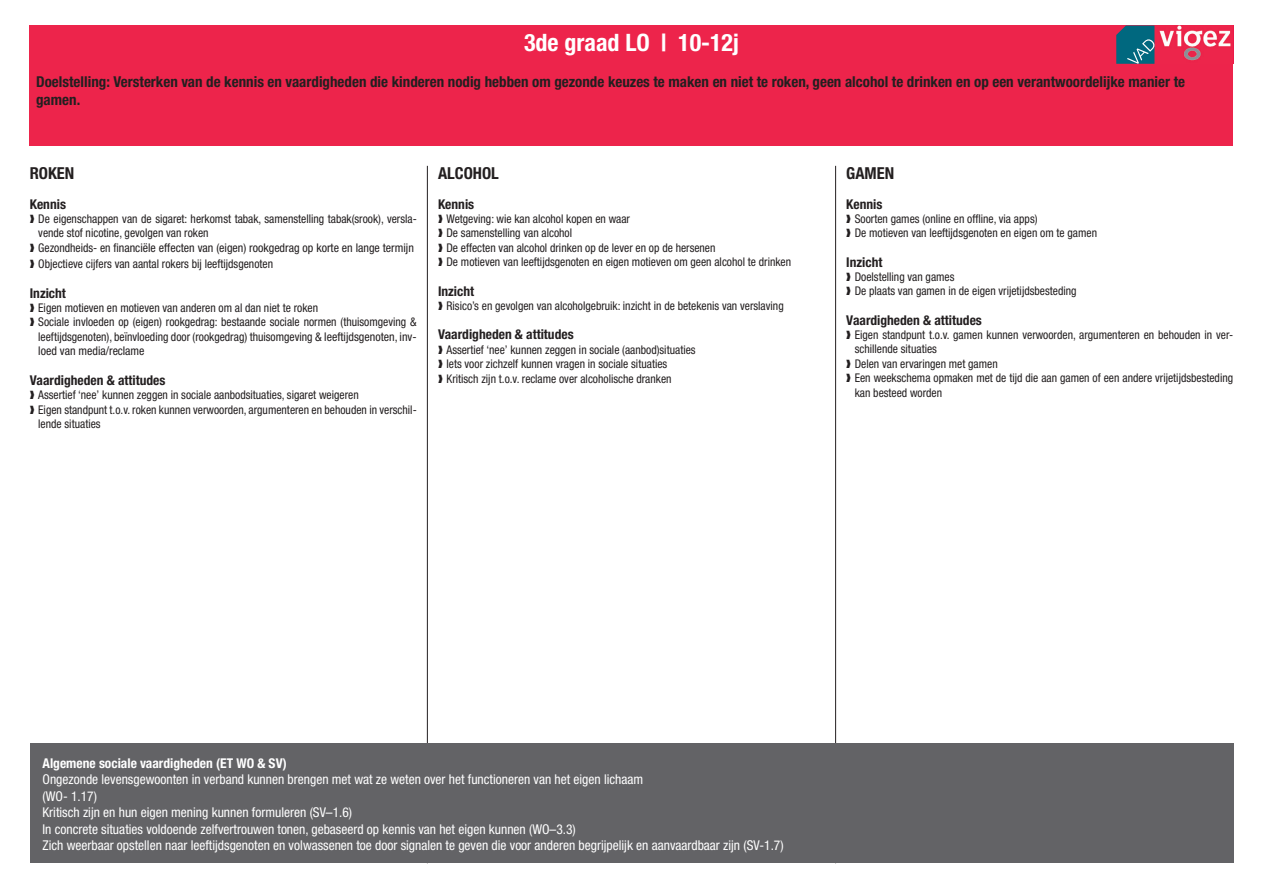
<style>
.page{position:relative;width:1263px;height:893px;background:#fff}
.page>*{position:absolute;margin:0;border:0;box-sizing:border-box;transform-origin:0 0}
.t1{font:700 condensed 24px "Helvetica Neue LT";color:#fff}
.t2{font:700 condensed 16.5px "Helvetica Neue LT";color:#231f20}
.t3{font:700 condensed 15px/18px "Helvetica Neue LT";color:#231f20}
.t4{font:condensed 13.5px/16.5px "Helvetica Neue LT";color:#fff}
.t5{font:700 condensed 13.5px "Helvetica Neue LT";color:#231f20}
.t6{font:700 condensed 13.5px "Helvetica Neue LT";color:#fff}
.t7{font:condensed 12px/14.4px "Helvetica Neue LT";color:#231f20}
</style>
<div class="page">
<hr style="left:427px;top:166px;width:1px;height:697px;background:#231f20">
<hr style="left:835px;top:166px;width:1px;height:697px;background:#231f20">
<div style="left:30px;top:743px;width:1203px;height:120px;background:#636366"></div>
<div style="left:30px;top:26px;width:1203px;height:120px;background:#ed244b"></div>
<svg style="left:1116px;top:26px;width:38px;height:38px"></svg>
<img style="left:1159px;top:26px;width:72px;height:35px">
<h1 class="t1" style="left:524px;top:28px;width:216px">3de graad LO | 10-12j</h1>
<p class="t3" style="left:36px;top:72px;width:1150px">Doelstelling: Versterken van de kennis en vaardigheden die kinderen nodig hebben om gezonde keuzes te maken en niet te roken, geen alcohol te drinken en op een verantwoordelijke manier te gamen.</p>
<h2 class="t2" style="left:30px;top:163px;width:46px">ROKEN</h2>
<p class="t5" style="left:30px;top:196px;width:38px">Kennis</p>
<p class="t7" style="left:30px;top:211px;width:388px">❱ De eigenschappen van de sigaret: herkomst tabak, samenstelling tabak(srook), versla-</p>
<p class="t7" style="left:38px;top:226px;width:172px">vende stof nicotine, gevolgen van roken</p>
<p class="t7" style="left:30px;top:240px;width:386px">❱ Gezondheids- en financiële effecten van (eigen) rookgedrag op korte en lange termijn</p>
<p class="t7" style="left:30px;top:256px;width:245px">❱ Objectieve cijfers van aantal rokers bij leeftijdsgenoten</p>
<p class="t5" style="left:30px;top:285px;width:38px">Inzicht</p>
<p class="t7" style="left:30px;top:300px;width:290px">❱ Eigen motieven en motieven van anderen om al dan niet te roken</p>
<p class="t7" style="left:30px;top:315px;width:388px">❱ Sociale invloeden op (eigen) rookgedrag: bestaande sociale normen (thuisomgeving &amp;</p>
<p class="t7" style="left:38px;top:329px;width:380px">leeftijdsgenoten), beïnvloeding door (rookgedrag) thuisomgeving &amp; leeftijdsgenoten, inv-</p>
<p class="t7" style="left:38px;top:344px;width:108px">loed van media/reclame</p>
<p class="t5" style="left:30px;top:372px;width:137px">Vaardigheden &amp; attitudes</p>
<p class="t7" style="left:30px;top:388px;width:330px">❱ Assertief ‘nee’ kunnen zeggen in sociale aanbodsituaties, sigaret weigeren</p>
<p class="t7" style="left:30px;top:402px;width:388px">❱ Eigen standpunt t.o.v. roken kunnen verwoorden, argumenteren en behouden in verschil-</p>
<p class="t7" style="left:38px;top:417px;width:64px">lende situaties</p>
<h2 class="t2" style="left:438px;top:163px;width:62px">ALCOHOL</h2>
<p class="t5" style="left:438px;top:196px;width:38px">Kennis</p>
<p class="t7" style="left:438px;top:211px;width:355px">❱ Wetgeving: wie kan alcohol kopen en waar<br>❱ De samenstelling van alcohol<br>❱ De effecten van alcohol drinken op de lever en op de hersenen<br>❱ De motieven van leeftijdsgenoten en eigen motieven om geen alcohol te drinken</p>
<p class="t5" style="left:438px;top:283px;width:38px">Inzicht</p>
<p class="t7" style="left:438px;top:299px;width:347px">❱ Risico’s en gevolgen van alcoholgebruik: inzicht in de betekenis van verslaving</p>
<p class="t5" style="left:438px;top:326px;width:137px">Vaardigheden &amp; attitudes</p>
<p class="t7" style="left:438px;top:342px;width:259px">❱ Assertief ‘nee’ kunnen zeggen in sociale (aanbod)situaties ❱ Iets voor zichzelf kunnen vragen in sociale situaties<br>❱ Kritisch zijn t.o.v. reclame over alcoholische dranken</p>
<h2 class="t2" style="left:846px;top:163px;width:49px">GAMEN</h2>
<p class="t5" style="left:846px;top:196px;width:38px">Kennis</p>
<p class="t7" style="left:846px;top:211px;width:252px">❱ Soorten games (online en offline, via apps)<br>❱ De motieven van leeftijdsgenoten en eigen om te gamen</p>
<p class="t5" style="left:846px;top:254px;width:38px">Inzicht</p>
<p class="t7" style="left:846px;top:269px;width:232px">❱ Doelstelling van games<br>❱ De plaats van gamen in de eigen vrijetijdsbesteding</p>
<p class="t5" style="left:846px;top:312px;width:137px">Vaardigheden &amp; attitudes</p>
<p class="t7" style="left:846px;top:327px;width:388px">❱ Eigen standpunt t.o.v. gamen kunnen verwoorden, argumenteren en behouden in ver-</p>
<p class="t7" style="left:855px;top:342px;width:84px">schillende situaties</p>
<p class="t7" style="left:846px;top:356px;width:153px">❱ Delen van ervaringen met gamen</p>
<p class="t7" style="left:846px;top:371px;width:388px">❱ Een weekschema opmaken met de tijd die aan gamen of een andere vrijetijdsbesteding</p>
<p class="t7" style="left:855px;top:385px;width:89px">kan besteed worden</p>
<p class="t6" style="left:43px;top:755px;width:246px">Algemene sociale vaardigheden (ET WO &amp; SV)</p>
<p class="t4" style="left:43px;top:771px;width:743px">Ongezonde levensgewoonten in verband kunnen brengen met wat ze weten over het functioneren van het eigen lichaam<br>(WO- 1.17)<br>Kritisch zijn en hun eigen mening kunnen formuleren (SV–1.6)<br>In concrete situaties voldoende zelfvertrouwen tonen, gebaseerd op kennis van het eigen kunnen (WO–3.3)<br>Zich weerbaar opstellen naar leeftijdsgenoten en volwassenen toe door signalen te geven die voor anderen begrijpelijk en aanvaardbaar zijn (SV-1.7)</p>
</div>
